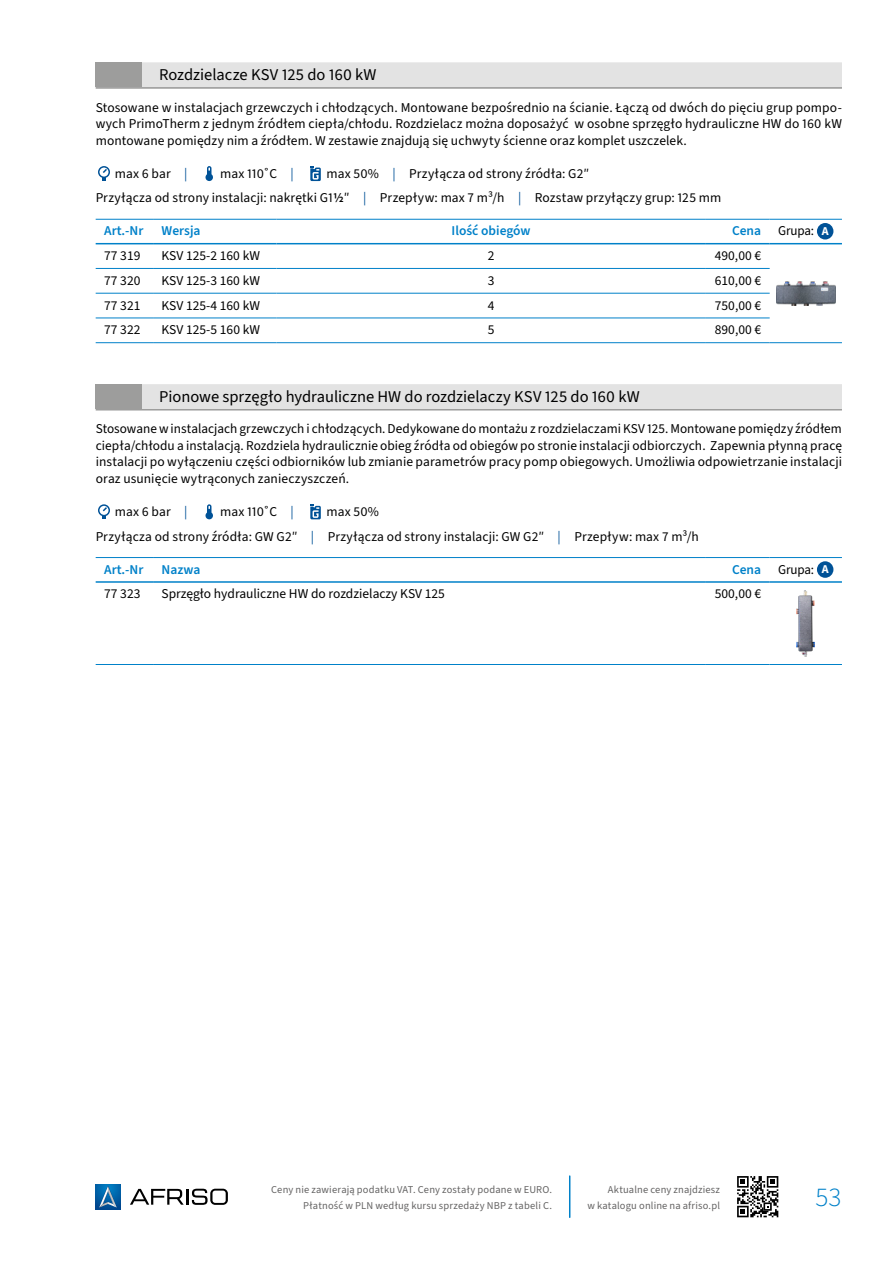
<style>
.page{position:relative;width:893px;height:1263px;background:#fff}
.page>*{position:absolute;margin:0;border:0;box-sizing:border-box;transform-origin:0 0}
.t1{font:300 27px "Source Sans 3";color:#0081c9}
.t2{font:16.5px "Source Sans 3";color:#000}
.t3{font:13.5px/16.5px "Source Sans 3";letter-spacing:.005em;color:#000;text-align:justify}
.t4{font:600 13.5px "Source Sans 3";color:#0081c9}
.t5{font:10.5px/16.5px "Source Sans 3";letter-spacing:.015em;color:#646363;text-align:right}
.s1{color:#005297}
.s2{font-weight:600}
.s3{font-weight:700;font-size:12px;color:#fff}
</style>
<div class="page">
<svg style="left:96px;top:1184px;width:24px;height:25px"></svg>
<svg style="left:99px;top:1185px;width:18px;height:23px"></svg>
<svg style="left:192px;top:1189px;width:36px;height:16px"></svg>
<hr style="left:186px;top:1189px;width:3px;height:16px;background:#000">
<svg style="left:130px;top:1189px;width:54px;height:16px"></svg>
<hr style="left:569px;top:1176px;width:1px;height:41px;background:#0081c9">
<svg style="left:737px;top:1176px;width:41px;height:41px"></svg>
<hr style="left:96px;top:87px;width:746px;height:2px;background:#9d9d9c">
<div style="left:96px;top:62px;width:746px;height:25px;background:#e3e3e3"></div>
<hr style="left:96px;top:409px;width:746px;height:1px;background:#9d9d9c">
<div style="left:96px;top:384px;width:746px;height:25px;background:#e3e3e3"></div>
<svg style="left:98px;top:166px;width:12px;height:15px"></svg>
<svg style="left:205px;top:166px;width:8px;height:16px"></svg>
<svg style="left:310px;top:166px;width:11px;height:15px"></svg>
<hr style="left:96px;top:219px;width:57px;height:1px;background:#0081c9">
<hr style="left:706px;top:219px;width:64px;height:1px;background:#0081c9">
<hr style="left:96px;top:243px;width:57px;height:1px;background:#0081c9">
<hr style="left:706px;top:243px;width:64px;height:1px;background:#0081c9">
<hr style="left:96px;top:268px;width:57px;height:1px;background:#0081c9">
<hr style="left:96px;top:293px;width:57px;height:1px;background:#0081c9">
<hr style="left:96px;top:318px;width:57px;height:1px;background:#0081c9">
<hr style="left:96px;top:342px;width:57px;height:1px;background:#0081c9">
<hr style="left:770px;top:342px;width:72px;height:1px;background:#0081c9">
<hr style="left:706px;top:268px;width:64px;height:1px;background:#0081c9">
<hr style="left:706px;top:293px;width:64px;height:1px;background:#0081c9">
<hr style="left:706px;top:318px;width:64px;height:1px;background:#0081c9">
<hr style="left:706px;top:342px;width:64px;height:1px;background:#0081c9">
<hr style="left:153px;top:219px;width:123px;height:1px;background:#0081c9">
<hr style="left:276px;top:219px;width:430px;height:1px;background:#0081c9">
<hr style="left:770px;top:219px;width:72px;height:1px;background:#0081c9">
<hr style="left:153px;top:243px;width:123px;height:1px;background:#0081c9">
<hr style="left:276px;top:243px;width:430px;height:1px;background:#0081c9">
<hr style="left:770px;top:243px;width:72px;height:1px;background:#0081c9">
<hr style="left:153px;top:268px;width:123px;height:1px;background:#0081c9">
<hr style="left:276px;top:268px;width:430px;height:1px;background:#0081c9">
<hr style="left:153px;top:293px;width:123px;height:1px;background:#0081c9">
<hr style="left:276px;top:293px;width:430px;height:1px;background:#0081c9">
<hr style="left:153px;top:318px;width:123px;height:1px;background:#0081c9">
<hr style="left:276px;top:318px;width:430px;height:1px;background:#0081c9">
<hr style="left:153px;top:342px;width:123px;height:1px;background:#0081c9">
<hr style="left:276px;top:342px;width:430px;height:1px;background:#0081c9">
<div style="left:817px;top:223px;width:16px;height:16px;background:#005297;border-radius:8px"></div>
<img style="left:776px;top:281px;width:60px;height:24px">
<svg style="left:98px;top:504px;width:12px;height:15px"></svg>
<svg style="left:205px;top:504px;width:8px;height:16px"></svg>
<svg style="left:310px;top:504px;width:11px;height:15px"></svg>
<hr style="left:96px;top:557px;width:57px;height:1px;background:#0081c9">
<hr style="left:706px;top:557px;width:64px;height:1px;background:#0081c9">
<hr style="left:96px;top:581px;width:57px;height:2px;background:#0081c9">
<hr style="left:706px;top:581px;width:64px;height:2px;background:#0081c9">
<hr style="left:96px;top:664px;width:57px;height:1px;background:#0081c9">
<hr style="left:706px;top:664px;width:64px;height:1px;background:#0081c9">
<hr style="left:770px;top:664px;width:72px;height:1px;background:#0081c9">
<hr style="left:153px;top:557px;width:553px;height:1px;background:#0081c9">
<hr style="left:770px;top:557px;width:72px;height:1px;background:#0081c9">
<hr style="left:153px;top:581px;width:553px;height:2px;background:#0081c9">
<hr style="left:770px;top:581px;width:72px;height:2px;background:#0081c9">
<hr style="left:153px;top:664px;width:553px;height:1px;background:#0081c9">
<div style="left:817px;top:561px;width:16px;height:17px;background:#005297;border-radius:8px"></div>
<img style="left:797px;top:590px;width:18px;height:66px">
<div style="left:96px;top:62px;width:46px;height:25px;background:#9d9d9c"></div>
<div style="left:96px;top:384px;width:46px;height:25px;background:#9d9d9c"></div>
<p class="t2" style="left:159px;top:63px;width:219px">Rozdzielacze KSV 125 do 160 kW</p>
<p class="t3" style="left:96px;top:99px;width:748px">Stosowane w instalacjach grzewczych i chłodzących. Montowane bezpośrednio na ścianie. Łączą od dwóch do pięciu grup pompo‑ wych PrimoTherm z jednym źródłem ciepła/chłodu. Rozdzielacz można doposażyć w osobne sprzęgło hydrauliczne HW do 160 kW montowane pomiędzy nim a źródłem. W zestawie znajdują się uchwyty ścienne oraz komplet uszczelek.</p>
<p class="t3" style="left:115px;top:165px;width:74px">max 6 bar <span class="s1">|</span></p>
<p class="t3" style="left:220px;top:165px;width:75px">max 110˚C <span class="s1">|</span></p>
<p class="t3" style="left:96px;top:161px;width:627px;line-height:24.8px;text-indent:231px">max 50% <span class="s1">|</span> Przyłącza od strony źródła: G2″<br>Przyłącza od strony instalacji: nakrętki G1<span class="s2">1/2</span>″ <span class="s1">|</span> Przepływ: max 7 m³/h <span class="s1">|</span> Rozstaw przyłączy grup: 125 mm</p>
<p class="t4" style="left:104px;top:222px;width:41px">Art.-Nr</p>
<p class="t4" style="left:162px;top:222px;width:40px">Wersja</p>
<p class="t4" style="left:452px;top:222px;width:81px">Ilość obiegów</p>
<p class="t4" style="left:732px;top:222px;width:31px">Cena</p>
<p class="t3" style="left:778px;top:223px;width:52px">Grupa: <span class="s3">A</span></p>
<p class="t3" style="left:104px;top:248px;width:38px">77 319</p>
<p class="t3" style="left:162px;top:248px;width:100px">KSV 125-2 160 kW</p>
<p class="t3" style="left:488px;top:248px;width:8px">2</p>
<p class="t3" style="left:715px;top:248px;width:48px">490,00 €</p>
<p class="t3" style="left:104px;top:273px;width:38px">77 320</p>
<p class="t3" style="left:162px;top:273px;width:100px">KSV 125-3 160 kW</p>
<p class="t3" style="left:488px;top:273px;width:8px">3</p>
<p class="t3" style="left:715px;top:273px;width:48px">610,00 €</p>
<p class="t3" style="left:104px;top:297px;width:38px">77 321</p>
<p class="t3" style="left:162px;top:297px;width:100px">KSV 125-4 160 kW</p>
<p class="t3" style="left:488px;top:297px;width:8px">4</p>
<p class="t3" style="left:715px;top:297px;width:48px">750,00 €</p>
<p class="t3" style="left:104px;top:322px;width:38px">77 322</p>
<p class="t3" style="left:162px;top:322px;width:100px">KSV 125-5 160 kW</p>
<p class="t3" style="left:488px;top:322px;width:8px">5</p>
<p class="t3" style="left:715px;top:322px;width:48px">890,00 €</p>
<p class="t2" style="left:159px;top:385px;width:482px">Pionowe sprzęgło hydrauliczne HW do rozdzielaczy KSV 125 do 160 kW</p>
<p class="t3" style="left:96px;top:421px;width:748px">Stosowane w instalacjach grzewczych i chłodzących. Dedykowane do montażu z rozdzielaczami KSV 125. Montowane pomiędzy źródłem ciepła/chłodu a instalacją. Rozdziela hydraulicznie obieg źródła od obiegów po stronie instalacji odbiorczych. Zapewnia płynną pracę instalacji po wyłączeniu części odbiorników lub zmianie parametrów pracy pomp obiegowych. Umożliwia odpowietrzanie instalacji oraz usunięcie wytrąconych zanieczyszczeń.</p>
<p class="t3" style="left:115px;top:504px;width:74px">max 6 bar <span class="s1">|</span></p>
<p class="t3" style="left:220px;top:504px;width:75px">max 110˚C <span class="s1">|</span></p>
<p class="t3" style="left:96px;top:499px;width:605px;line-height:24.8px;text-indent:231px">max 50%<br>Przyłącza od strony źródła: GW G2″ <span class="s1">|</span> Przyłącza od strony instalacji: GW G2″ <span class="s1">|</span> Przepływ: max 7 m³/h</p>
<p class="t4" style="left:104px;top:560px;width:41px">Art.-Nr</p>
<p class="t4" style="left:162px;top:560px;width:40px">Nazwa</p>
<p class="t4" style="left:732px;top:560px;width:31px">Cena</p>
<p class="t3" style="left:778px;top:561px;width:52px">Grupa: <span class="s3">A</span></p>
<p class="t3" style="left:104px;top:586px;width:38px">77 323</p>
<p class="t3" style="left:162px;top:586px;width:285px">Sprzęgło hydrauliczne HW do rozdzielaczy KSV 125</p>
<p class="t3" style="left:715px;top:586px;width:48px">500,00 €</p>
<p class="t5" style="left:271px;top:1181px;width:282px">Ceny nie zawierają podatku VAT. Ceny zostały podane w EURO.<br>Płatność w PLN według kursu sprzedaży NBP z tabeli C.</p>
<p class="t5" style="left:587px;top:1181px;width:134px">Aktualne ceny znajdziesz<br>w katalogu online na afriso.pl</p>
<h1 class="t1" style="left:815px;top:1179px;width:27px">53</h1>
</div>
